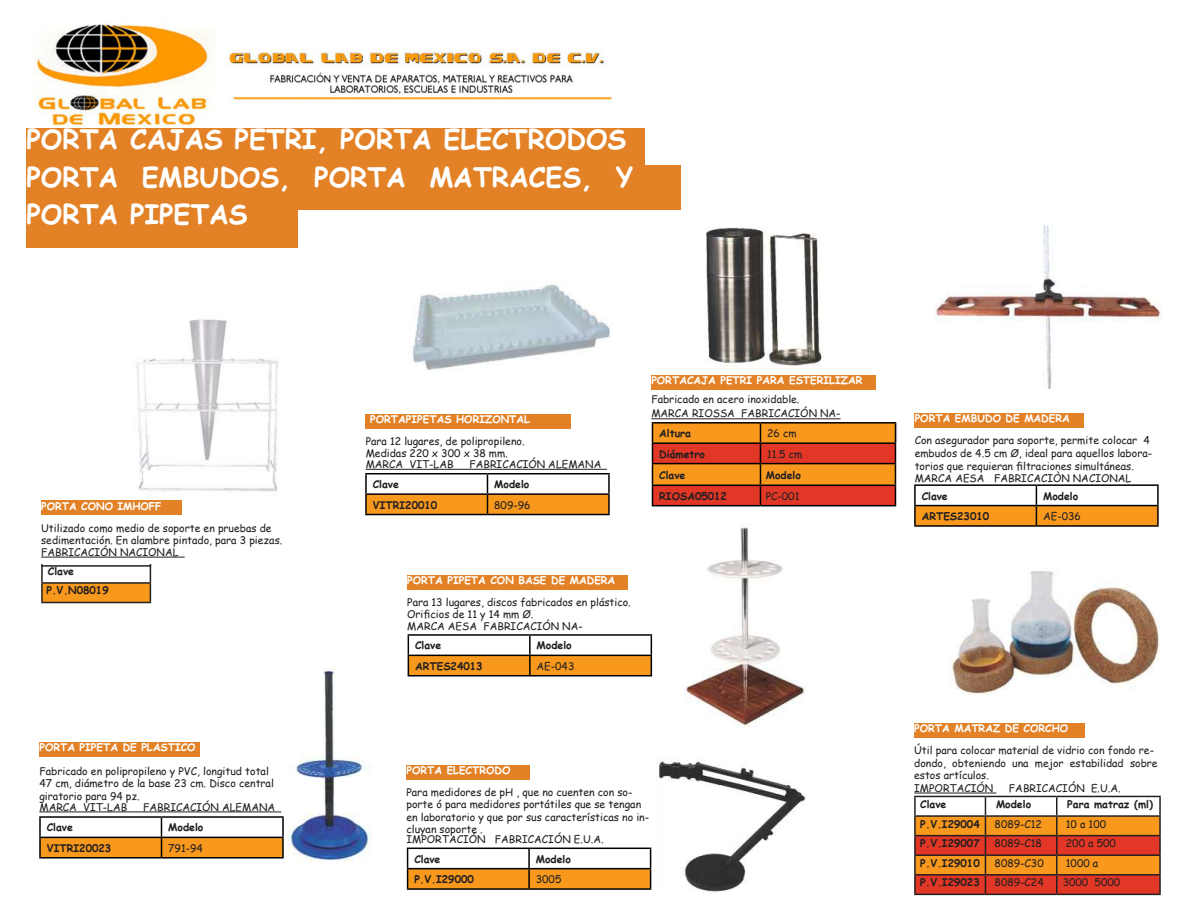
<style>
.page{position:relative;width:1188px;height:918px;background:#fff}
.page>*{position:absolute;margin:0;border:0;box-sizing:border-box;transform-origin:0 0}
.t1{font:700 27px/37.5px "Comic Sans MS";color:#fff}
.t2{font:10.5px/12.5px "Comic Sans MS";color:#231f20}
.t3{font:700 10.5px/19.6px "Comic Sans MS";color:#231f20}
.t4{font:700 10.5px "Comic Sans MS";color:#fff}
</style>
<div class="page">
<img style="left:34px;top:24px;width:579px;height:104px">
<div style="left:406px;top:765px;width:124px;height:15px;background:#e28126"></div>
<div style="left:366px;top:414px;width:205px;height:15px;background:#e28126"></div>
<div style="left:39px;top:743px;width:161px;height:14px;background:#e28126"></div>
<div style="left:407px;top:575px;width:221px;height:15px;background:#e28126"></div>
<div style="left:41px;top:501px;width:141px;height:14px;background:#e28126"></div>
<div style="left:914px;top:723px;width:170px;height:15px;background:#e28126"></div>
<div style="left:651px;top:375px;width:225px;height:14px;background:#e28126"></div>
<div style="left:915px;top:414px;width:169px;height:14px;background:#e28126"></div>
<img style="left:658px;top:757px;width:147px;height:135px">
<hr style="left:366px;top:469px;width:241px;height:1px;background:#231f20">
<hr style="left:914px;top:796px;width:71px;height:1px;background:#231f20">
<hr style="left:985px;top:796px;width:72px;height:1px;background:#231f20">
<hr style="left:1057px;top:796px;width:104px;height:1px;background:#231f20">
<svg style="left:914px;top:797px;width:247px;height:97px"></svg>
<hr style="left:1057px;top:874px;width:104px;height:2px;background:#231f20">
<hr style="left:914px;top:894px;width:71px;height:1px;background:#231f20">
<hr style="left:985px;top:894px;width:72px;height:1px;background:#231f20">
<hr style="left:1057px;top:894px;width:104px;height:1px;background:#231f20">
<div style="left:27px;top:128px;width:618px;height:45px;background:#e28126"></div>
<div style="left:27px;top:165px;width:654px;height:45px;background:#e28126"></div>
<div style="left:27px;top:203px;width:271px;height:45px;background:#e28126"></div>
<hr style="left:41px;top:557px;width:144px;height:1px;background:#231f20">
<div style="left:42px;top:583px;width:108px;height:20px;background:#f8991d"></div>
<hr style="left:39px;top:811px;width:242px;height:1px;background:#231f20">
<hr style="left:651px;top:418px;width:190px;height:1px;background:#231f20">
<img style="left:686px;top:527px;width:119px;height:200px">
<img style="left:136px;top:319px;width:143px;height:173px">
<svg style="left:41px;top:564px;width:2px;height:38px"></svg>
<svg style="left:150px;top:564px;width:1px;height:38px"></svg>
<hr style="left:41px;top:582px;width:110px;height:2px;background:#231f20">
<hr style="left:41px;top:565px;width:110px;height:2px;background:#231f20">
<hr style="left:41px;top:602px;width:110px;height:1px;background:#231f20">
<hr style="left:914px;top:793px;width:82px;height:1px;background:#231f20">
<img style="left:934px;top:225px;width:227px;height:164px">
<img style="left:412px;top:284px;width:199px;height:86px">
<img style="left:950px;top:571px;width:210px;height:123px">
<img style="left:288px;top:668px;width:83px;height:194px">
<img style="left:706px;top:227px;width:116px;height:139px">
<hr style="left:652px;top:422px;width:108px;height:2px;background:#000">
<hr style="left:760px;top:422px;width:136px;height:2px;background:#000">
<svg style="left:652px;top:423px;width:245px;height:83px;background:#d9601e"></svg>
<hr style="left:652px;top:505px;width:108px;height:1px;background:#000">
<hr style="left:760px;top:505px;width:136px;height:1px;background:#000">
<hr style="left:365px;top:473px;width:122px;height:1px;background:#000">
<hr style="left:487px;top:473px;width:123px;height:1px;background:#000">
<svg style="left:365px;top:474px;width:245px;height:40px"></svg>
<hr style="left:365px;top:514px;width:122px;height:1px;background:#000">
<hr style="left:487px;top:514px;width:123px;height:1px;background:#000">
<hr style="left:914px;top:484px;width:122px;height:2px;background:#000">
<hr style="left:1036px;top:484px;width:123px;height:2px;background:#000">
<svg style="left:914px;top:485px;width:245px;height:40px"></svg>
<hr style="left:914px;top:525px;width:122px;height:2px;background:#000">
<hr style="left:1036px;top:525px;width:123px;height:2px;background:#000">
<hr style="left:408px;top:634px;width:122px;height:2px;background:#000">
<hr style="left:530px;top:634px;width:122px;height:2px;background:#000">
<svg style="left:408px;top:635px;width:244px;height:40px"></svg>
<hr style="left:408px;top:675px;width:122px;height:1px;background:#000">
<hr style="left:530px;top:675px;width:122px;height:1px;background:#000">
<svg style="left:407px;top:848px;width:244px;height:40px"></svg>
<hr style="left:407px;top:888px;width:122px;height:2px;background:#000">
<hr style="left:529px;top:888px;width:122px;height:2px;background:#000">
<hr style="left:39px;top:816px;width:122px;height:2px;background:#000">
<hr style="left:161px;top:816px;width:123px;height:2px;background:#000">
<svg style="left:39px;top:817px;width:245px;height:40px"></svg>
<hr style="left:39px;top:857px;width:122px;height:2px;background:#000">
<hr style="left:161px;top:857px;width:123px;height:2px;background:#000">
<h1 class="t1" style="left:27px;top:120px;width:608px">PORTA CAJAS PETRI, PORTA ELECTRODOS<br>PORTA EMBUDOS, PORTA MATRACES, Y<br>PORTA PIPETAS</h1>
<p class="t4" style="left:41px;top:498px;width:122px">PORTA CONO IMHOFF</p>
<p class="t2" style="left:41px;top:522px;width:243px;line-height:12px">Utilizado como medio de soporte en pruebas de sedimentación. En alambre pintado, para 3 piezas.<br>FABRICACIÓN NACIONAL</p>
<p class="t3" style="left:46px;top:561px;width:64px">Clave<br>P.V.N08019</p>
<p class="t4" style="left:370px;top:411px;width:161px">PORTAPIPETAS HORIZONTAL</p>
<p class="t2" style="left:366px;top:435px;width:160px;line-height:12px">Para 12 lugares, de polipropileno.<br>Medidas 220 x 300 x 38 mm.</p>
<p class="t2" style="left:366px;top:458px;width:89px">MARCA VIT-LAB</p>
<p class="t2" style="left:469px;top:458px;width:133px">FABRICACIÓN ALEMANA</p>
<p class="t3" style="left:373px;top:474px;width:28px">Clave</p>
<p class="t3" style="left:494px;top:474px;width:37px">Modelo</p>
<p class="t3" style="left:373px;top:494px;width:66px">VITRI20010</p>
<p class="t2" style="left:494px;top:498px;width:38px">809-96</p>
<p class="t4" style="left:651px;top:372px;width:213px">PORTACAJA PETRI PARA ESTERILIZAR</p>
<p class="t2" style="left:651px;top:392px;width:191px;line-height:14.2px">Fabricado en acero inoxidable.<br>MARCA RIOSSA FABRICACIÓN NA-</p>
<p class="t2" style="left:657px;top:424px;width:44px">CIONAL</p>
<p class="t3" style="left:659px;top:423px;width:33px">Altura</p>
<p class="t2" style="left:767px;top:427px;width:31px">26 cm</p>
<p class="t3" style="left:659px;top:444px;width:47px">Diámetro</p>
<p class="t2" style="left:767px;top:447px;width:37px">11.5 cm</p>
<p class="t3" style="left:659px;top:465px;width:28px">Clave</p>
<p class="t3" style="left:766px;top:465px;width:37px">Modelo</p>
<p class="t3" style="left:659px;top:486px;width:69px">RIOSA05012</p>
<p class="t2" style="left:766px;top:489px;width:35px">PC-001</p>
<p class="t4" style="left:407px;top:573px;width:210px">PORTA PIPETA CON BASE DE MADERA</p>
<p class="t2" style="left:413px;top:618px;width:171px;line-height:16.6px;text-indent:-6px">MARCA AESA FABRICACIÓN NA-<br>CIONAL</p>
<p class="t2" style="left:407px;top:596px;width:225px;line-height:12px">Para 13 lugares, discos fabricados en plástico.<br>Orificios de 11 y 14 mm Ø.</p>
<p class="t3" style="left:415px;top:635px;width:28px">Clave</p>
<p class="t3" style="left:537px;top:635px;width:37px">Modelo</p>
<p class="t3" style="left:415px;top:656px;width:69px">ARTES24013</p>
<p class="t2" style="left:537px;top:659px;width:39px">AE-043</p>
<p class="t4" style="left:915px;top:410px;width:157px">PORTA EMBUDO DE MADERA</p>
<p class="t2" style="left:915px;top:434px;width:239px">Con asegurador para soporte, permite colocar 4 embudos de 4.5 cm Ø, ideal para aquellos labora&shy;torios que requieran filtraciones simultáneas.<br>MARCA AESA FABRICACIÒN NACIONAL</p>
<p class="t3" style="left:922px;top:486px;width:28px">Clave</p>
<p class="t3" style="left:1043px;top:486px;width:37px">Modelo</p>
<p class="t3" style="left:922px;top:506px;width:69px">ARTES23010</p>
<p class="t2" style="left:1043px;top:510px;width:39px">AE-036</p>
<p class="t4" style="left:914px;top:720px;width:155px">PORTA MATRAZ DE CORCHO</p>
<p class="t4" style="left:39px;top:739px;width:158px">PORTA PIPETA DE PLÁSTICO</p>
<p class="t2" style="left:39px;top:764px;width:236px">Fabricado en polipropileno y PVC, longitud total<br>47 cm, diámetro de la base 23 cm. Disco central giratorio para 94 pz.</p>
<p class="t2" style="left:39px;top:800px;width:89px">MARCA VIT-LAB</p>
<p class="t2" style="left:143px;top:800px;width:133px">FABRICACIÓN ALEMANA</p>
<p class="t3" style="left:47px;top:817px;width:28px">Clave</p>
<p class="t3" style="left:168px;top:817px;width:37px">Modelo</p>
<p class="t3" style="left:47px;top:838px;width:66px">VITRI20023</p>
<p class="t2" style="left:168px;top:841px;width:36px">791-94</p>
<p class="t4" style="left:406px;top:763px;width:106px">PORTA ELECTRODO</p>
<p class="t2" style="left:406px;top:785px;width:244px">Para medidores de pH , que no cuenten con so&shy;porte ó para medidores portátiles que se tengan en laboratorio y que por sus características no in&shy;cluyan soporte .</p>
<p class="t2" style="left:406px;top:833px;width:199px">IMPORTACIÓN FABRICACIÓN E.U.A.</p>
<p class="t3" style="left:414px;top:849px;width:28px">Clave</p>
<p class="t3" style="left:536px;top:849px;width:37px">Modelo</p>
<p class="t3" style="left:414px;top:869px;width:61px">P.V.I29000</p>
<p class="t2" style="left:536px;top:873px;width:27px">3005</p>
<p class="t2" style="left:914px;top:744px;width:245px">Útil para colocar material de vidrio con fondo re&shy;dondo, obteniendo una mejor estabilidad sobre estos artículos.<br>IMPORTACIÓN</p>
<p class="t2" style="left:1009px;top:781px;width:113px">FABRICACIÓN E.U.A.</p>
<p class="t3" style="left:920px;top:794px;width:28px">Clave</p>
<p class="t3" style="left:996px;top:794px;width:37px">Modelo</p>
<p class="t2" style="left:995px;top:814px;width:51px;line-height:19.6px">8089-C12<br>8089-C18<br>8089-C30<br>8089-C24</p>
<p class="t3" style="left:920px;top:814px;width:61px;text-align:justify">P.V.I29004<br>P.V.I29007<br>P.V.I29010<br>P.V.I29023</p>
<p class="t3" style="left:1067px;top:794px;width:87px">Para matraz (ml)</p>
<p class="t2" style="left:1063px;top:814px;width:59px;line-height:19.6px">10 a 100<br>200 a 500<br>1000 a<br>3000 5000</p>
</div>
